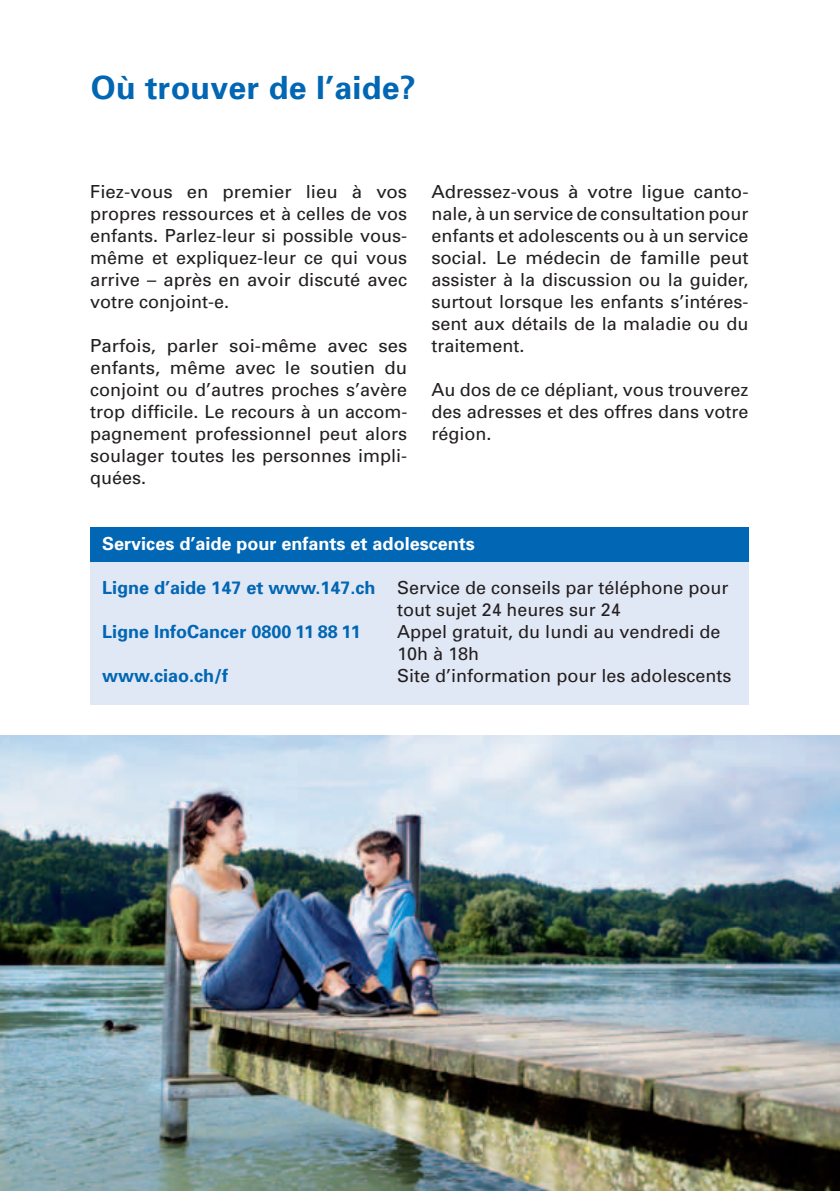
<style>
.page{position:relative;width:840px;height:1191px;background:#fff}
.page>*{position:absolute;margin:0;border:0;box-sizing:border-box;transform-origin:0 0}
.t1{font:700 32px "Univers";letter-spacing:.01em;color:#0166b3}
.t2{font:18px/22px "Univers";color:#231f20;text-align:justify}
.t3{font:700 18px "Univers";color:#fff}
.t4{font:700 18px "Univers";color:#0166b3}
.s1{font-weight:700;color:#0166b3}
</style>
<div class="page">
<div style="left:91px;top:529px;width:657px;height:175px;background:#e1e8f5"></div>
<img style="left:0;top:735px;width:839px;height:456px">
<div style="left:91px;top:527px;width:657px;height:34px;background:#0166b3"></div>
<h1 class="t1" style="left:91px;top:67px;width:326px">Où trouver de l’aide?</h1>
<p class="t2" style="left:90px;top:181px;width:318px">Fiez-vous en premier lieu à vos propres ressources et à celles de vos enfants. Parlez-leur si possible vous&shy;même et expliquez-leur ce qui vous arrive – après en avoir discuté avec votre conjoint-e.</p>
<p class="t2" style="left:90px;top:335px;width:318px">Parfois, parler soi-même avec ses enfants, même avec le soutien du conjoint ou d’autres proches s’avère trop difficile. Le recours à un accom&shy;pagnement professionnel peut alors soulager toutes les personnes impli&shy;quées.</p>
<p class="t2" style="left:431px;top:181px;width:318px">Adressez-vous à votre ligue canto&shy;nale, à un service de consultation pour enfants et adolescents ou à un service social. Le médecin de famille peut assister à la discussion ou la guider, surtout lorsque les enfants s’intéres&shy;sent aux détails de la maladie ou du traitement.</p>
<p class="t2" style="left:431px;top:378px;width:318px">Au dos de ce dépliant, vous trouverez des adresses et des offres dans votre région.</p>
<p class="t3" style="left:102px;top:532px;width:374px">Services d’aide pour enfants et adolescents</p>
<p class="t2" style="left:397px;top:577px;width:333px;text-indent:-295px"><span class="s1">Ligne d’aide 147 et www.147.ch</span> Service de conseils par téléphone pour tout sujet 24 heures sur 24</p>
<p class="t4" style="left:102px;top:620px;width:260px">Ligne InfoCancer 0800 11 88 11</p>
<p class="t2" style="left:397px;top:621px;width:325px">Appel gratuit, du lundi au vendredi de<br>10h à 18h</p>
<p class="t4" style="left:102px;top:664px;width:128px">www.ciao.ch/f</p>
<p class="t2" style="left:397px;top:665px;width:336px">Site d’information pour les adolescents</p>
</div>
